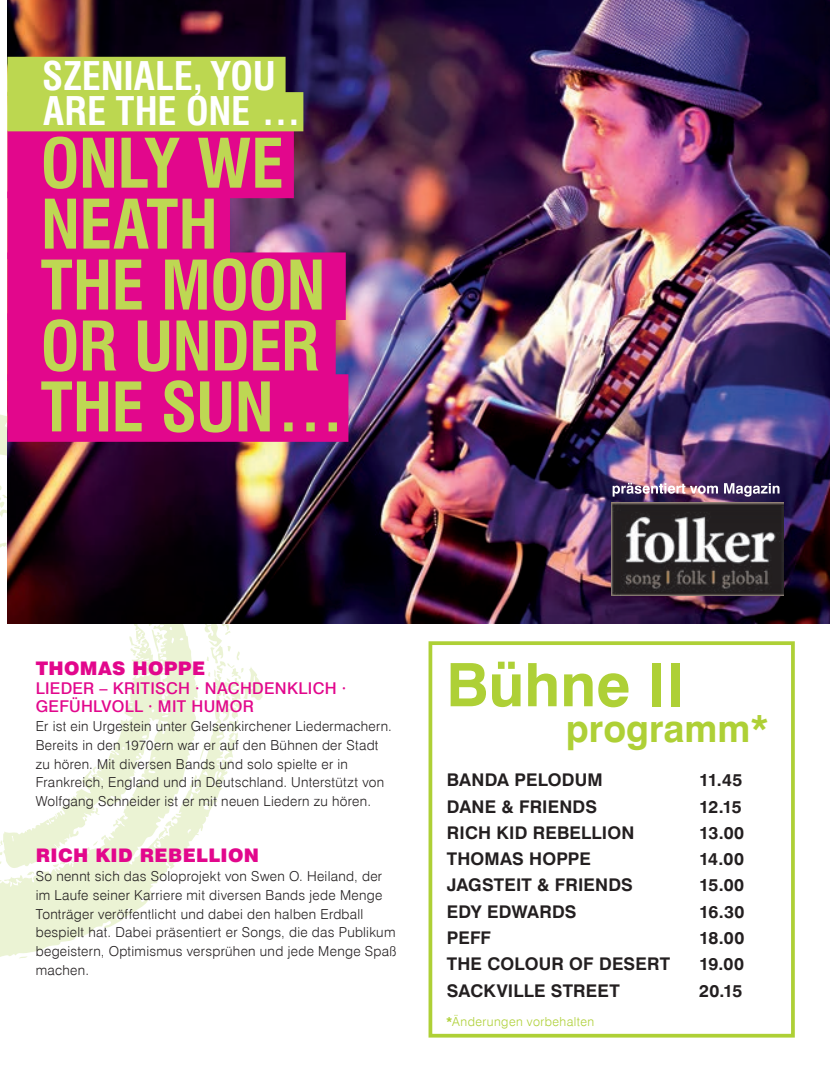
<style>
.page{position:relative;width:830px;height:1078px;background:#fff}
.page>*{position:absolute;margin:0;border:0;box-sizing:border-box;transform-origin:0 0}
.t1{font:700 condensed 66.38px/60.9px "Swiss 721 BT";letter-spacing:-.015em;color:#bed753}
.t2{font:700 60px "Swiss 721 BT";color:#aed036}
.t3{font:700 condensed 38.62px/35.4px "Swiss 721 BT";letter-spacing:-.005em;color:#fff}
.t4{font:700 37.5px "Swiss 721 BT";color:#aed036}
.t5{font:900 18.75px "Swiss 721 BT";letter-spacing:.02em;color:#e2078c}
.t6{font:700 17.5px "Swiss 721 BT";letter-spacing:.01em;color:#231f20}
.t7{font:500 16.25px/18.8px "Swiss 721 BT";letter-spacing:.02em;color:#e2078c}
.t8{font:300 13.75px/18.8px "Swiss 721 BT";letter-spacing:.02em;color:#231f20}
.t9{font:300 12.5px "Swiss 721 BT";letter-spacing:.035em;color:#aed036}
.s1{font-weight:700}
</style>
<div class="page">
<svg style="left:0;top:414px;width:263px;height:545px"></svg>
<img style="left:7px;top:0;width:823px;height:623px">
<div style="left:428px;top:641px;width:367px;height:396px;border:4px solid #aed036"></div>
<div style="left:7px;top:131px;width:287px;height:67px;background:#e2078c"></div>
<div style="left:7px;top:192px;width:223px;height:67px;background:#e2078c"></div>
<div style="left:7px;top:252px;width:339px;height:68px;background:#e2078c"></div>
<div style="left:7px;top:313px;width:329px;height:68px;background:#e2078c"></div>
<div style="left:7px;top:374px;width:341px;height:68px;background:#e2078c"></div>
<div style="left:7px;top:57px;width:279px;height:39px;background:#bcd750"></div>
<div style="left:7px;top:92px;width:296px;height:39px;background:#bcd750"></div>
<img style="left:612px;top:502px;width:171px;height:93px">
<img style="left:612px;top:483px;width:167px;height:14px">
<svg style="left:15px;top:0;width:194px;height:1px"></svg>
<svg style="left:621px;top:0;width:194px;height:1px"></svg>
<h3 class="t3" style="left:42px;top:58px;width:260px">SZENIALE, YOU<br>ARE THE ONE …</h3>
<h1 class="t1" style="left:41px;top:133px;width:305px">ONLY WE<br>NEATH<br>THE MOON<br>OR UNDER<br>THE SUN…</h1>
<h3 class="t5" style="left:36px;top:657px;width:171px">THOMAS HOPPE</h3>
<p class="t7" style="left:36px;top:678px;width:312px">LIEDER – KRITISCH · NACHDENKLICH ·<br>GEFÜHLVOLL · MIT HUMOR</p>
<p class="t8" style="left:36px;top:717px;width:358px">Er ist ein Urgestein unter Gelsenkirchener Liedermachern.<br>Bereits in den 1970ern war er auf den Bühnen der Stadt zu hören. Mit diversen Bands und solo spielte er in Frankreich, England und in Deutschland. Unterstützt von Wolfgang Schneider ist er mit neuen Liedern zu hören.</p>
<h3 class="t5" style="left:36px;top:844px;width:225px">RICH KID REBELLION</h3>
<p class="t8" style="left:36px;top:867px;width:362px">So nennt sich das Soloprojekt von Swen O. Heiland, der im Laufe seiner Karriere mit diversen Bands jede Menge Tonträger veröffentlicht und dabei den halben Erdball bespielt hat. Dabei präsentiert er Songs, die das Publikum begeistern, Optimismus versprühen und jede Menge Spaß machen.</p>
<h2 class="t2" style="left:446px;top:648px;width:240px">Bühne II</h2>
<h3 class="t4" style="left:566px;top:706px;width:205px">programm*</h3>
<p class="t6" style="left:447px;top:770px;width:157px">BANDA PELODUM</p>
<p class="t6" style="left:699px;top:770px;width:45px">11.45</p>
<p class="t6" style="left:447px;top:796px;width:152px">DANE &amp; FRIENDS</p>
<p class="t6" style="left:699px;top:796px;width:44px">12.15</p>
<p class="t6" style="left:447px;top:822px;width:189px">RICH KID REBELLION</p>
<p class="t6" style="left:699px;top:822px;width:46px">13.00</p>
<p class="t6" style="left:447px;top:848px;width:146px">THOMAS HOPPE</p>
<p class="t6" style="left:699px;top:848px;width:46px">14.00</p>
<p class="t6" style="left:447px;top:875px;width:187px">JAGSTEIT &amp; FRIENDS</p>
<p class="t6" style="left:699px;top:875px;width:46px">15.00</p>
<p class="t6" style="left:447px;top:901px;width:131px">EDY EDWARDS</p>
<p class="t6" style="left:699px;top:901px;width:47px">16.30</p>
<p class="t6" style="left:447px;top:927px;width:46px">PEFF</p>
<p class="t6" style="left:699px;top:927px;width:47px">18.00</p>
<p class="t6" style="left:447px;top:953px;width:225px">THE COLOUR OF DESERT</p>
<p class="t6" style="left:699px;top:953px;width:46px">19.00</p>
<p class="t6" style="left:447px;top:980px;width:174px">SACKVILLE STREET</p>
<p class="t6" style="left:699px;top:980px;width:45px">20.15</p>
<p class="t9" style="left:446px;top:1014px;width:149px"><span class="s1">*</span>Änderungen vorbehalten</p>
</div>
